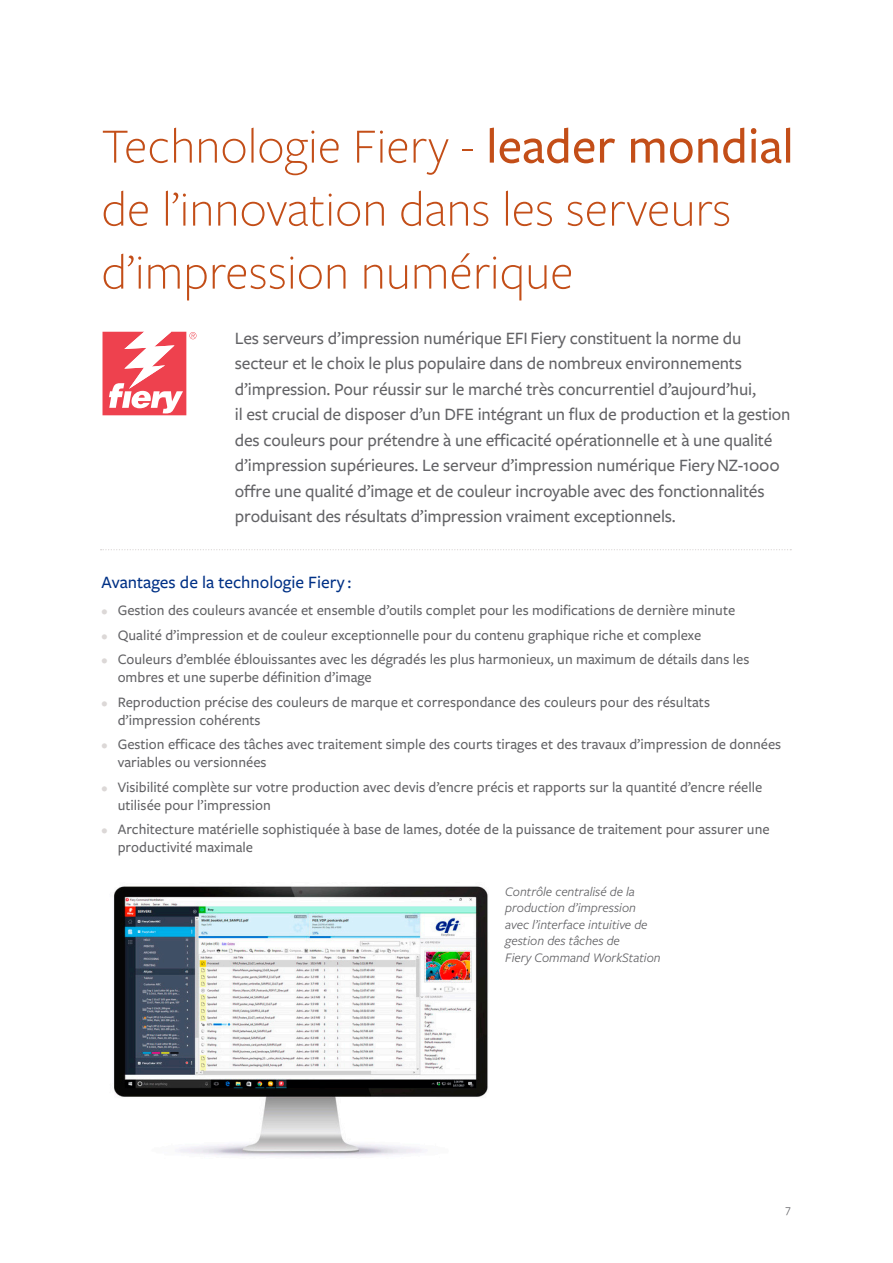
<style>
.page{position:relative;width:893px;height:1263px;background:#fff}
.page>*{position:absolute;margin:0;border:0;box-sizing:border-box;transform-origin:0 0}
.t1{font:300 51px/63px "Freight Sans Pro";color:#c34e18}
.t2{font:500 18px/25.5px "Freight Sans Pro";letter-spacing:-.01em;color:#636366}
.t3{font:500 18px "Freight Sans Pro";color:#003186}
.t4{font:500 15px/18px "Freight Sans Pro";color:#636366}
.t5{font:italic 13.5px/16.5px "Freight Sans Pro";color:#636366}
.t6{font:12px "Freight Sans Pro";color:#636366}
.s1{font-weight:500}
.s2{font-weight:400;font-size:13.5px;color:#dcd8d7}
</style>
<div class="page">
<img style="left:113px;top:886px;width:375px;height:270px">
<svg style="left:101px;top:549px;width:690px;height:1px"></svg>
<svg style="left:103px;top:332px;width:93px;height:83px"></svg>
<h1 class="t1" style="left:101px;top:112px;width:694px">Technologie Fiery - <span class="s1">leader mondial </span>de l’innovation dans les serveurs d’impression numérique</h1>
<p class="t2" style="left:235px;top:325px;width:557px">Les serveurs d’impression numérique EFI Fiery constituent la norme du secteur et le choix le plus populaire dans de nombreux environnements d’impression. Pour réussir sur le marché très concurrentiel d’aujourd’hui,<br>il est crucial de disposer d’un DFE intégrant un flux de production et la gestion des couleurs pour prétendre à une efficacité opérationnelle et à une qualité d’impression supérieures. Le serveur d’impression numérique Fiery NZ-1000 offre une qualité d’image et de couleur incroyable avec des fonctionnalités produisant des résultats d’impression vraiment exceptionnels.</p>
<p class="t3" style="left:102px;top:570px;width:251px">Avantages de la technologie Fiery :</p>
<p class="t4" style="left:102px;top:601px;width:635px"><span class="s2">•</span> Gestion des couleurs avancée et ensemble d’outils complet pour les modifications de dernière minute</p>
<p class="t4" style="left:102px;top:625px;width:601px"><span class="s2">•</span> Qualité d’impression et de couleur exceptionnelle pour du contenu graphique riche et complexe</p>
<p class="t4" style="left:118px;top:650px;width:633px;text-indent:-16px"><span class="s2">•</span> Couleurs d’emblée éblouissantes avec les dégradés les plus harmonieux, un maximum de détails dans les ombres et une superbe définition d’image</p>
<p class="t4" style="left:118px;top:692px;width:594px;text-indent:-16px"><span class="s2">•</span> Reproduction précise des couleurs de marque et correspondance des couleurs pour des résultats d’impression cohérents</p>
<p class="t4" style="left:118px;top:734px;width:665px;text-indent:-16px"><span class="s2">•</span> Gestion efficace des tâches avec traitement simple des courts tirages et des travaux d’impression de données variables ou versionnées</p>
<p class="t4" style="left:118px;top:777px;width:646px;text-indent:-16px"><span class="s2">•</span> Visibilité complète sur votre production avec devis d’encre précis et rapports sur la quantité d’encre réelle utilisée pour l’impression</p>
<p class="t4" style="left:118px;top:819px;width:653px;text-indent:-16px"><span class="s2">•</span> Architecture matérielle sophistiquée à base de lames, dotée de la puissance de traitement pour assurer une productivité maximale</p>
<p class="t5" style="left:505px;top:883px;width:157px">Contrôle centralisé de la production d’impression avec l’interface intuitive de gestion des tâches de<br>Fiery Command WorkStation</p>
<p class="t6" style="left:785px;top:1201px;width:7px">7</p>
</div>
